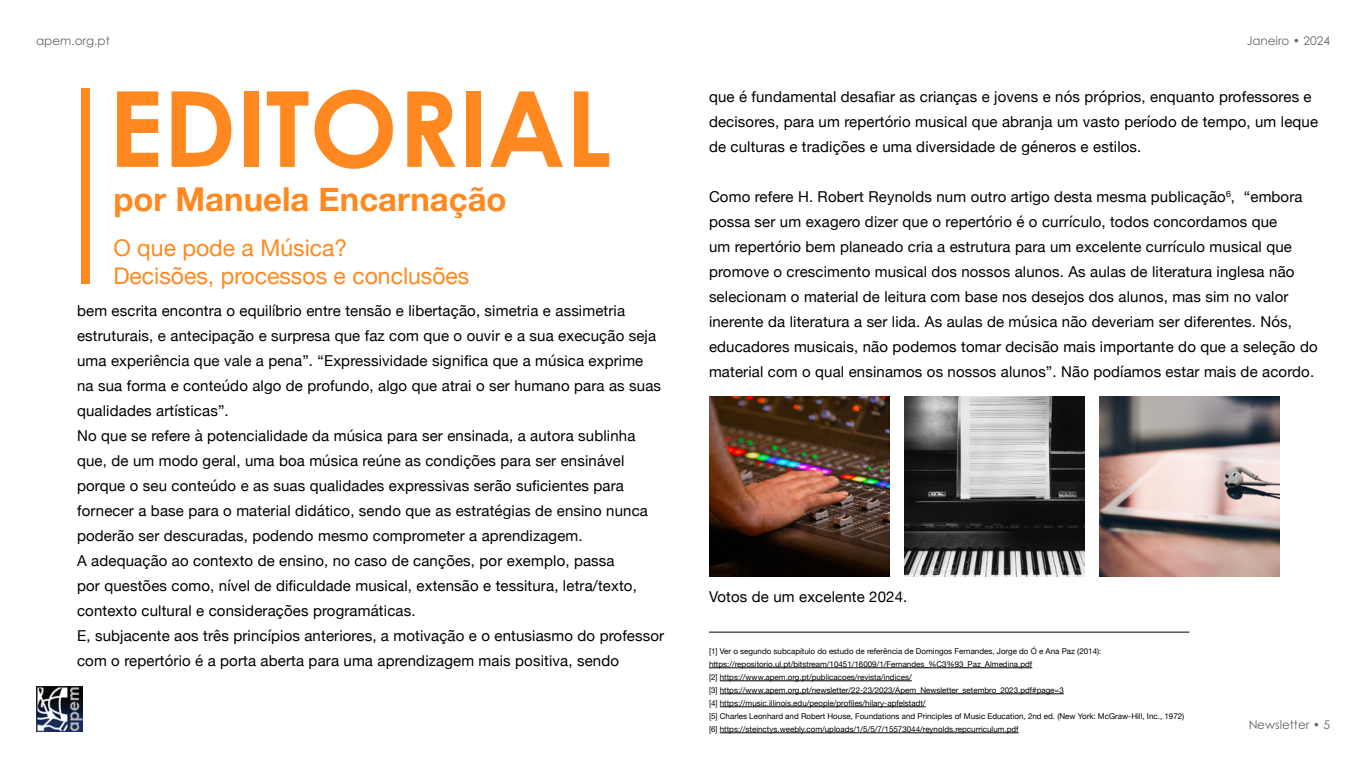
<style>
.page{position:relative;width:1366px;height:768px;background:#fff}
.page>*{position:absolute;margin:0;border:0;box-sizing:border-box;transform-origin:0 0}
.t1{font:700 105px "Century Gothic";color:#ff8920}
.t2{font:700 32.9px "Helvetica Neue";color:#ff8920}
.t3{font:23px/28px "Helvetica Neue";color:#ff8920}
.t4{font:15px/25px "Helvetica Neue";letter-spacing:.01em;color:#000}
.t5{font:12px "Century Gothic Pro";color:#000}
.t6{font:8px/13px "Helvetica Neue";color:#000}
</style>
<div class="page">
<img style="left:36px;top:687px;width:46px;height:45px">
<div style="left:81px;top:88px;width:9px;height:196px;background:#ff8920"></div>
<hr style="left:709px;top:668px;width:323px;height:1px;background:#000">
<hr style="left:720px;top:681px;width:192px;height:1px;background:#000">
<hr style="left:720px;top:694px;width:344px;height:1px;background:#000">
<hr style="left:720px;top:707px;width:206px;height:1px;background:#000">
<hr style="left:720px;top:733px;width:299px;height:1px;background:#000">
<img style="left:904px;top:396px;width:180px;height:180px">
<img style="left:709px;top:396px;width:180px;height:180px">
<img style="left:1099px;top:396px;width:180px;height:180px">
<hr style="left:709px;top:632px;width:480px;height:1px;background:#000">
<p class="t5" style="left:36px;top:33px;width:75px">apem.org.pt</p>
<h1 class="t1" style="left:108px;top:49px;width:505px">EDITORIAL</h1>
<h2 class="t2" style="left:113px;top:174px;width:395px">por Manuela Encarnação</h2>
<h3 class="t3" style="left:113px;top:235px;width:358px">O que pode a Música?<br>Decisões, processos e conclusões</h3>
<p class="t4" style="left:77px;top:299px;width:589px">bem escrita encontra o equilíbrio entre tensão e libertação, simetria e assimetria estruturais, e antecipação e surpresa que faz com que o ouvir e a sua execução seja uma experiência que vale a pena”. “Expressividade significa que a música exprime<br>na sua forma e conteúdo algo de profundo, algo que atrai o ser humano para as suas qualidades artísticas”.<br>No que se refere à potencialidade da música para ser ensinada, a autora sublinha que, de um modo geral, uma boa música reúne as condições para ser ensinável porque o seu conteúdo e as suas qualidades expressivas serão suficientes para fornecer a base para o material didático, sendo que as estratégias de ensino nunca poderão ser descuradas, podendo mesmo comprometer a aprendizagem.<br>A adequação ao contexto de ensino, no caso de canções, por exemplo, passa<br>por questões como, nível de dificuldade musical, extensão e tessitura, letra/texto, contexto cultural e considerações programáticas.<br>E, subjacente aos três princípios anteriores, a motivação e o entusiasmo do professor com o repertório é a porta aberta para uma aprendizagem mais positiva, sendo</p>
<p class="t5" style="left:1247px;top:33px;width:85px">Janeiro • 2024</p>
<p class="t4" style="left:709px;top:85px;width:611px">que é fundamental desafiar as crianças e jovens e nós próprios, enquanto professores e decisores, para um repertório musical que abranja um vasto período de tempo, um leque de culturas e tradições e uma diversidade de géneros e estilos.</p>
<p class="t4" style="left:709px;top:185px;width:610px">Como refere H. Robert Reynolds num outro artigo desta mesma publicação<sup>6</sup>, “embora possa ser um exagero dizer que o repertório é o currículo, todos concordamos que<br>um repertório bem planeado cria a estrutura para um excelente currículo musical que promove o crescimento musical dos nossos alunos. As aulas de literatura inglesa não selecionam o material de leitura com base nos desejos dos alunos, mas sim no valor inerente da literatura a ser lida. As aulas de música não deveriam ser diferentes. Nós, educadores musicais, não podemos tomar decisão mais importante do que a seleção do material com o qual ensinamos os nossos alunos”. Não podíamos estar mais de acordo.</p>
<p class="t4" style="left:709px;top:585px;width:200px">Votos de um excelente 2024.</p>
<p class="t6" style="left:709px;top:645px;width:477px">[1] Ver o segundo subcapítulo do estudo de referência de Domingos Fernandes, Jorge do Ó e Ana Paz (2014): https://repositorio.ul.pt/bitstream/10451/16009/1/Fernandes_%C3%93_Paz_Almedina.pdf<br>[2] https://www.apem.org.pt/publicacoes/revista/indices/<br>[3] https://www.apem.org.pt/newsletter/22-23/2023/Apem_Newsletter_setembro_2023.pdf#page=3<br>[4] https://music.illinois.edu/people/profiles/hilary-apfelstadt/<br>[5] Charles Leonhard and Robert House, Foundations and Principles of Music Education, 2nd ed. (New York: McGraw-Hill, Inc., 1972) [6] https://steinctys.weebly.com/uploads/1/5/5/7/15573044/reynolds.repcurriculum.pdf</p>
<p class="t5" style="left:1248px;top:717px;width:83px">Newsletter • 5</p>
</div>
